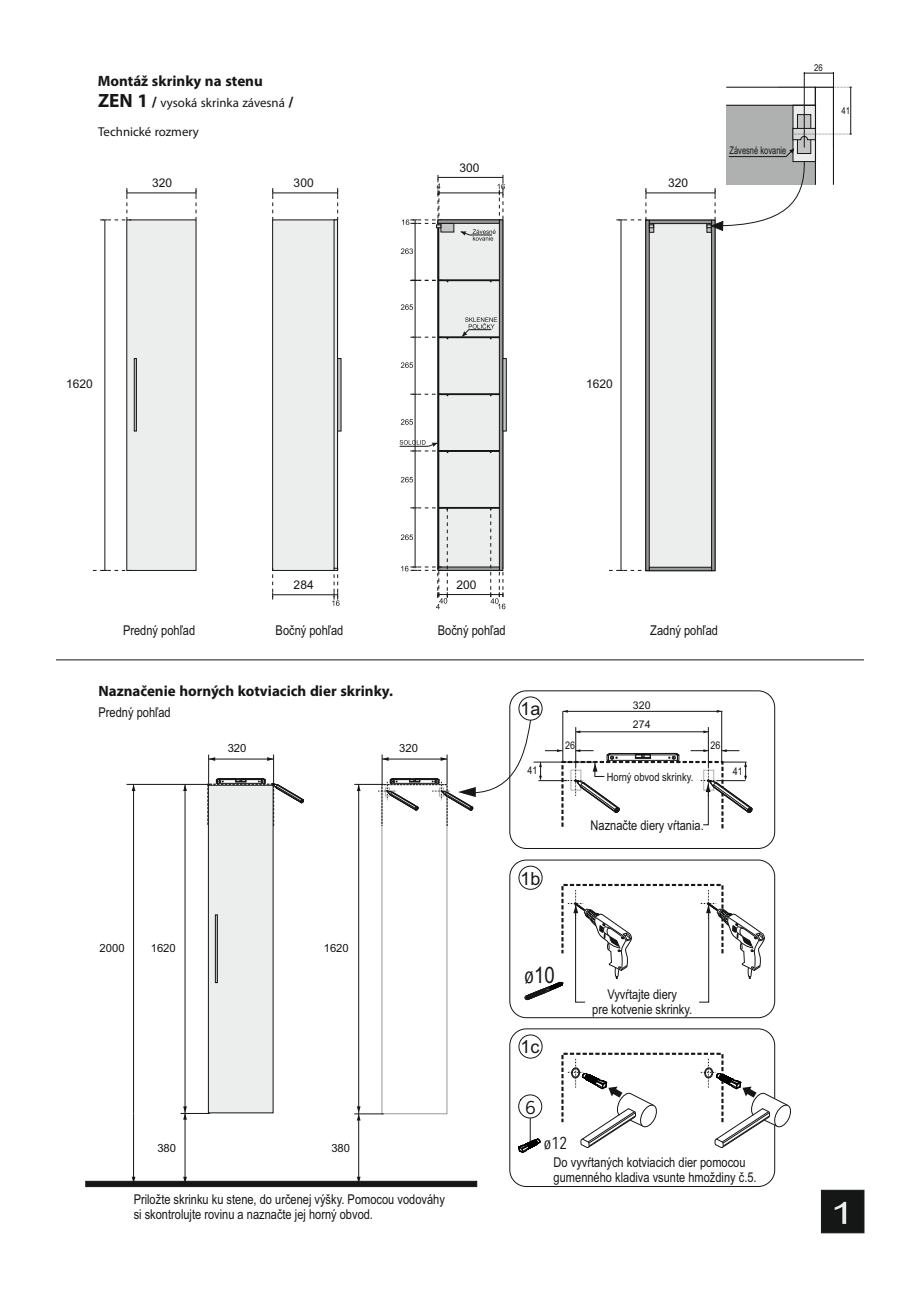
<style>
.page{position:relative;width:920px;height:1290px;background:#fff}
.page>*{position:absolute;margin:0;border:0;box-sizing:border-box;transform-origin:0 0}
.t1{font:30.6px "Arial Narrow";color:#ececec;scale:1.73 1}
.t2{font:22.8px "Arial Narrow";color:#151616}
.t3{font:700 21px "Myriad Arabic";color:#151616}
.t4{font:18px/29.4px "Myriad Arabic";color:#151616}
.t5{font:18px "Arial";color:#151616}
.t6{font:18px "News Gothic BT";color:#151616}
.t7{font:condensed 17.1px "Avenir Next LT Pro";color:#151616}
.t8{font:13.5px/15.3px "Arial Narrow";color:#151616}
.t9{font:12px "Arial";color:#151616}
.t10{font:11.4px "Arial Narrow";color:#151616}
.t11{font:11.25px "Arial";color:#151616}
.t12{font:10.65px "Arial";color:#151616;scale:.85 1}
.t13{font:10.65px "Arial";color:#151616}
.t14{font:10.5px "Arial Narrow";color:#151616;scale:.87 1}
.t15{font:9.6px "Arial Narrow";color:#151616}
.s1{font-weight:700;font-size:27px}
.s2{font-weight:700;font-size:21px}
.s3{font-family:"Avenir Next LT Pro";font-stretch:condensed}
</style>
<div class="page">
<div style="left:381px;top:784px;width:66px;height:330px;border:1px solid #989899"></div>
<div style="left:821px;top:1190px;width:43px;height:43px;background:#151616"></div>
<div style="left:726px;top:87px;width:90px;height:19px;border:1px solid #151616"></div>
<div style="left:815px;top:87px;width:19px;height:98px;border:1px solid #151616"></div>
<hr style="left:804px;top:73px;width:1px;height:75px;background:#151616">
<hr style="left:850px;top:87px;width:1px;height:47px;background:#151616">
<svg style="left:778px;top:87px;width:74px;height:1px"></svg>
<hr style="left:833px;top:73px;width:1px;height:75px;background:#151616">
<svg style="left:804px;top:72px;width:30px;height:2px"></svg>
<svg style="left:93px;top:188px;width:104px;height:383px"></svg>
<svg style="left:272px;top:188px;width:69px;height:418px"></svg>
<svg style="left:400px;top:175px;width:107px;height:434px"></svg>
<hr style="left:185px;top:1113px;width:1px;height:68px;background:#151616">
<svg style="left:609px;top:105px;width:243px;height:466px"></svg>
<hr style="left:354px;top:784px;width:30px;height:1px;background:#151616">
<hr style="left:358px;top:784px;width:1px;height:329px;background:#151616">
<hr style="left:358px;top:1113px;width:1px;height:68px;background:#151616">
<hr style="left:563px;top:711px;width:1px;height:50px;background:#151616">
<hr style="left:563px;top:711px;width:159px;height:1px;background:#151616">
<hr style="left:721px;top:711px;width:1px;height:50px;background:#151616">
<hr style="left:534px;top:762px;width:60px;height:1px;background:#151616">
<hr style="left:576px;top:731px;width:132px;height:1px;background:#151616">
<hr style="left:575px;top:727px;width:1px;height:40px;background:#151616">
<hr style="left:708px;top:727px;width:1px;height:40px;background:#151616">
<svg style="left:691px;top:749px;width:17px;height:3px"></svg>
<svg style="left:722px;top:749px;width:17px;height:3px"></svg>
<svg style="left:575px;top:730px;width:5px;height:3px"></svg>
<svg style="left:357px;top:784px;width:4px;height:7px"></svg>
<hr style="left:208px;top:754px;width:1px;height:30px;background:#151616">
<hr style="left:209px;top:759px;width:65px;height:1px;background:#151616">
<hr style="left:273px;top:754px;width:1px;height:30px;background:#151616">
<svg style="left:209px;top:757px;width:6px;height:4px"></svg>
<svg style="left:267px;top:757px;width:7px;height:4px"></svg>
<hr style="left:127px;top:784px;width:83px;height:1px;background:#151616">
<hr style="left:354px;top:1113px;width:30px;height:1px;background:#151616">
<hr style="left:56px;top:660px;width:808px;height:1px;background:#151616">
<hr style="left:133px;top:784px;width:1px;height:329px;background:#151616">
<hr style="left:133px;top:1113px;width:1px;height:68px;background:#151616">
<svg style="left:132px;top:784px;width:3px;height:7px"></svg>
<svg style="left:85px;top:1177px;width:393px;height:10px"></svg>
<div style="left:518px;top:1094px;width:24px;height:24px;border:1px solid #151616;border-radius:50%"></div>
<svg style="left:519px;top:1118px;width:22px;height:35px"></svg>
<div style="left:509px;top:690px;width:266px;height:159px;border:1px solid #151616;border-radius:17px"></div>
<div style="left:518px;top:696px;width:24px;height:24px;border:1px solid #151616;border-radius:50%"></div>
<div style="left:561px;top:884px;width:162px;height:70px;border:2px dashed #151616"></div>
<div style="left:509px;top:860px;width:266px;height:158px;border:1px solid #151616;border-radius:17px"></div>
<div style="left:518px;top:866px;width:24px;height:24px;border:1px solid #151616;border-radius:50%"></div>
<div style="left:561px;top:1053px;width:162px;height:70px;border:2px dashed #151616"></div>
<div style="left:509px;top:1028px;width:266px;height:159px;border:1px solid #151616;border-radius:17px"></div>
<div style="left:518px;top:1034px;width:24px;height:24px;border:1px solid #151616;border-radius:50%"></div>
<svg style="left:568px;top:1059px;width:90px;height:89px"></svg>
<svg style="left:701px;top:1059px;width:90px;height:90px"></svg>
<svg style="left:378px;top:720px;width:153px;height:91px"></svg>
<svg style="left:701px;top:762px;width:52px;height:63px"></svg>
<svg style="left:525px;top:890px;width:107px;height:112px"></svg>
<svg style="left:699px;top:890px;width:66px;height:112px"></svg>
<svg style="left:538px;top:749px;width:142px;height:64px"></svg>
<svg style="left:181px;top:778px;width:123px;height:342px"></svg>
<svg style="left:357px;top:1106px;width:4px;height:14px"></svg>
<h3 class="t3" style="left:98px;top:72px;width:167px">Montáž skrinky na stenu</h3>
<h3 class="t4" style="left:98px;top:89px;width:197px"><span class="s1">ZEN 1</span> <span class="s2">/</span> vysoká skrinka závesná <span class="s2">/<br></span>Technické rozmery</h3>
<p class="t9" style="left:152px;top:178px;width:22px">320</p>
<p class="t9" style="left:294px;top:178px;width:22px">300</p>
<p class="t9" style="left:66px;top:379px;width:28px">1620</p>
<p class="t9" style="left:459px;top:164px;width:22px">300</p>
<p class="t9" style="left:668px;top:178px;width:22px">320</p>
<p class="t14" style="left:729px;top:146px;width:67px">Závesné kovanie</p>
<p class="t15" style="left:814px;top:64px;width:10px">26</p>
<p class="t15" style="left:841px;top:107px;width:10px">41</p>
<p class="t9" style="left:586px;top:379px;width:28px">1620</p>
<p class="t9" style="left:294px;top:580px;width:22px">284</p>
<p class="t9" style="left:457px;top:580px;width:22px">200</p>
<p class="t8" style="left:123px;top:624px;width:74px">Predný pohľad</p>
<p class="t8" style="left:276px;top:624px;width:69px">Bočný pohľad</p>
<p class="t8" style="left:650px;top:624px;width:69px">Zadný pohľad</p>
<p class="t8" style="left:438px;top:624px;width:69px">Bočný pohľad</p>
<h3 class="t3" style="left:98px;top:681px;width:296px">Naznačenie horných kotviacich dier skrinky.</h3>
<p class="t8" style="left:99px;top:706px;width:74px">Predný pohľad</p>
<p class="t11" style="left:228px;top:744px;width:20px">320</p>
<p class="t11" style="left:399px;top:744px;width:20px">320</p>
<p class="t11" style="left:100px;top:944px;width:27px">2000</p>
<p class="t11" style="left:151px;top:944px;width:27px">1620</p>
<p class="t11" style="left:324px;top:944px;width:27px">1620</p>
<p class="t11" style="left:157px;top:1143px;width:20px">380</p>
<p class="t11" style="left:331px;top:1143px;width:20px">380</p>
<p class="t8" style="left:134px;top:1193px;width:313px">Priložte skrinku ku stene, do určenej výšky. Pomocou vodováhy si skontrolujte rovinu a naznačte jej horný obvod.</p>
<h3 class="t5" style="left:520px;top:702px;width:21px">1a</h3>
<p class="t12" style="left:528px;top:766px;width:13px">41</p>
<h3 class="t5" style="left:520px;top:871px;width:21px">1b</h3>
<p class="t13" style="left:633px;top:701px;width:19px">320</p>
<p class="t13" style="left:633px;top:720px;width:19px">274</p>
<p class="t12" style="left:565px;top:741px;width:13px">26</p>
<p class="t12" style="left:710px;top:741px;width:13px">26</p>
<p class="t10" style="left:607px;top:772px;width:88px">Horný obvod skrinky.</p>
<p class="t12" style="left:733px;top:767px;width:13px">41</p>
<p class="t8" style="left:590px;top:818px;width:115px">Naznačte diery vŕtania.</p>
<h2 class="t2" style="left:524px;top:967px;width:32px"><span class="s3">ø</span>10</h2>
<h3 class="t5" style="left:520px;top:1040px;width:20px">1c</h3>
<h3 class="t6" style="left:525px;top:1100px;width:12px">6</h3>
<p class="t7" style="left:544px;top:1136px;width:25px">ø12</p>
<p class="t8" style="left:592px;top:988px;width:102px;text-align:center">Vyvŕtajte diery<br>pre kotvenie skrinky.</p>
<p class="t8" style="left:554px;top:1156px;width:205px">Do vyvŕtaných kotviacich dier pomocou gumenného kladiva vsunte hmoždiny č.5.</p>
<h1 class="t1" style="left:830px;top:1202px;width:15px">1</h1>
</div>
